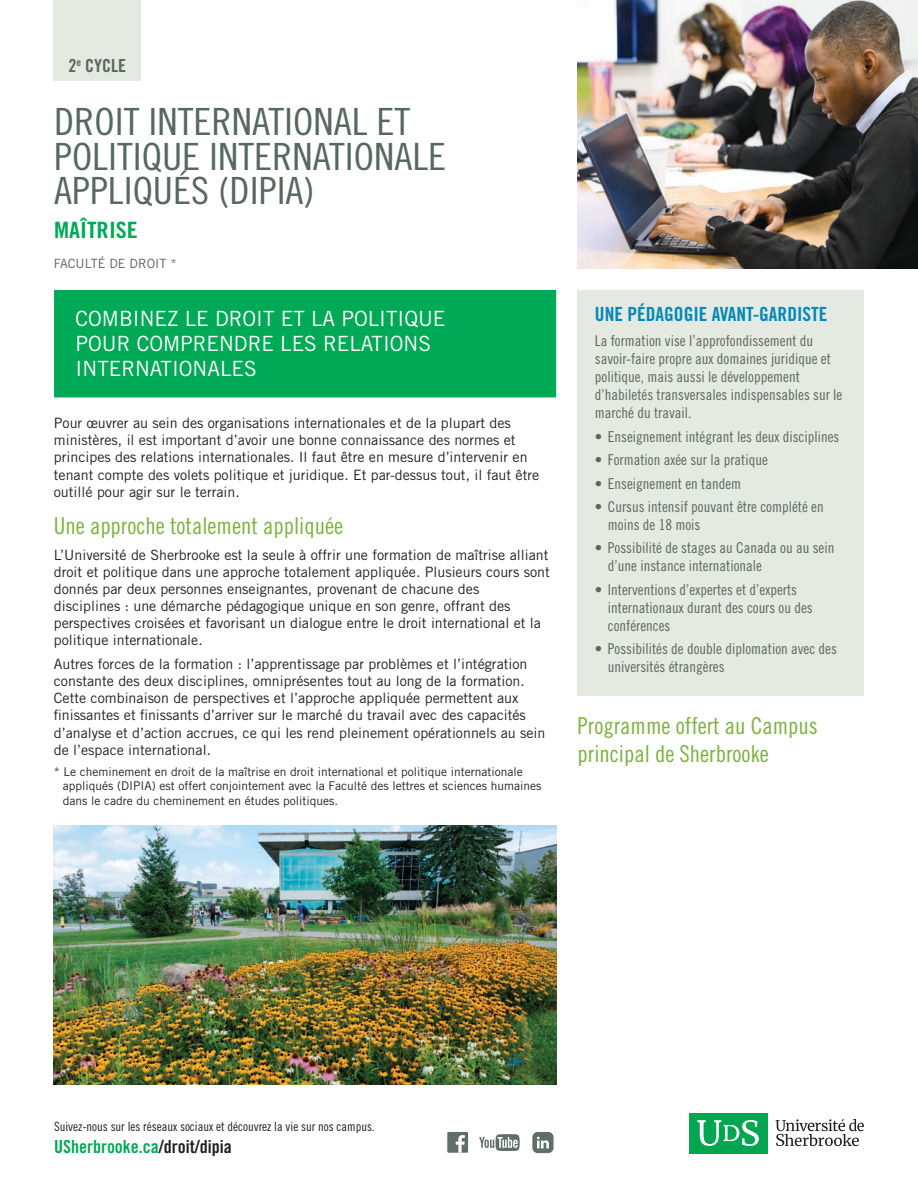
<style>
.page{position:relative;width:918px;height:1188px;background:#fff}
.page>*{position:absolute;margin:0;border:0;box-sizing:border-box;transform-origin:0 0}
.t1{font:37.5px/34.5px "Trade Gothic LT Std Cn 18";color:#57685f;scale:1.08 1}
.t2{font:23.25px/27.9px "Trade Gothic LT Std Cn 18";color:#7bb23e}
.t3{font:22.5px "Trade Gothic LT Std Bd Cn 20";color:#00a955;scale:1.1 1}
.t4{font:21px/25.2px "Trade Gothic LT Std";color:#fff}
.t5{font:19.5px "Trade Gothic LT Std Bd Cn 20";color:#0089b9}
.t6{font:18px "Trade Gothic LT Std Bd Cn 20";color:#00a955}
.t7{font:18px "Trade Gothic LT Std Bd Cn 20";color:#57685f}
.t8{font:15px/18px "Trade Gothic LT Std Cn 18";color:#57685f}
.t9{font:14.25px/17.1px "Trade Gothic LT Std";color:#231f20}
.t10{font:12.75px "Trade Gothic LT Std Cn 18";color:#231f20}
.t11{font:12.75px "Trade Gothic LT Std";color:#5f6062}
.t12{font:12px/14.4px "Trade Gothic LT Std";color:#231f20}
.s1{color:#231f20}
</style>
<div class="page">
<svg style="left:479px;top:1134px;width:41px;height:17px"></svg>
<div style="left:447px;top:1132px;width:21px;height:21px;background:#5f6e66"></div>
<svg style="left:456px;top:1135px;width:9px;height:18px"></svg>
<div style="left:532px;top:1132px;width:22px;height:21px;background:#5f6e66;border-radius:5px"></div>
<svg style="left:537px;top:1137px;width:12px;height:11px"></svg>
<div style="left:54px;top:0;width:87px;height:80px;background:#e4e9e2"></div>
<img style="left:578px;top:0;width:340px;height:268px">
<img style="left:54px;top:826px;width:502px;height:259px">
<div style="left:54px;top:290px;width:502px;height:107px;background:#00a955"></div>
<div style="left:578px;top:290px;width:286px;height:406px;background:#e4e9e2"></div>
<svg style="left:776px;top:1119px;width:88px;height:27px"></svg>
<div style="left:689px;top:1113px;width:78px;height:40px;background:#00a650"></div>
<svg style="left:697px;top:1120px;width:62px;height:26px"></svg>
<p class="t7" style="left:69px;top:55px;width:59px">2<sup>e</sup> CYCLE</p>
<h1 class="t1" style="left:54px;top:104px;width:365px">DROIT INTERNATIONAL ET<br>POLITIQUE INTERNATIONALE<br>APPLIQUÉS (DIPIA)</h1>
<h3 class="t3" style="left:54px;top:216px;width:78px">MAÎTRISE</h3>
<p class="t11" style="left:54px;top:256px;width:124px">FACULTÉ DE DROIT *</p>
<h3 class="t4" style="left:76px;top:306px;width:371px">COMBINEZ LE DROIT ET LA POLITIQUE<br>POUR COMPRENDRE LES RELATIONS<br>INTERNATIONALES</h3>
<p class="t9" style="left:54px;top:414px;width:487px">Pour œuvrer au sein des organisations internationales et de la plupart des ministères, il est important d’avoir une bonne connaissance des normes et principes des relations internationales. Il faut être en mesure d’intervenir en tenant compte des volets politique et juridique. Et par-dessus tout, il faut être outillé pour agir sur le terrain.</p>
<h2 class="t2" style="left:54px;top:512px;width:291px">Une approche totalement appliquée</h2>
<p class="t9" style="left:54px;top:546px;width:497px">L’Université de Sherbrooke est la seule à offrir une formation de maîtrise alliant droit et politique dans une approche totalement appliquée. Plusieurs cours sont donnés par deux personnes enseignantes, provenant de chacune des<br>disciplines : une démarche pédagogique unique en son genre, offrant des perspectives croisées et favorisant un dialogue entre le droit international et la politique internationale.</p>
<p class="t9" style="left:54px;top:655px;width:493px">Autres forces de la formation : l’apprentissage par problèmes et l’intégration constante des deux disciplines, omniprésentes tout au long de la formation.<br>Cette combinaison de perspectives et l’approche appliquée permettent aux finissantes et finissants d’arriver sur le marché du travail avec des capacités d’analyse et d’action accrues, ce qui les rend pleinement opérationnels au sein de l’espace international.</p>
<p class="t12" style="left:63px;top:764px;width:480px;text-indent:-9px">* Le cheminement en droit de la maîtrise en droit international et politique internationale appliqués (DIPIA) est offert conjointement avec la Faculté des lettres et sciences humaines dans le cadre du cheminement en études politiques.</p>
<h3 class="t5" style="left:595px;top:303px;width:234px">UNE PÉDAGOGIE AVANT-GARDISTE</h3>
<p class="t8" style="left:595px;top:332px;width:249px">La formation vise l’approfondissement du savoir-faire propre aux domaines juridique et politique, mais aussi le développement d’habiletés transversales indispensables sur le marché du travail.</p>
<p class="t8" style="left:595px;top:427px;width:246px">• Enseignement intégrant les deux disciplines</p>
<p class="t8" style="left:595px;top:451px;width:174px">• Formation axée sur la pratique</p>
<p class="t8" style="left:595px;top:474px;width:148px">• Enseignement en tandem</p>
<p class="t8" style="left:608px;top:497px;width:217px;text-indent:-13px">• Cursus intensif pouvant être complété en moins de 18 mois</p>
<p class="t8" style="left:608px;top:539px;width:228px;text-indent:-13px">• Possibilité de stages au Canada ou au sein d’une instance internationale</p>
<p class="t8" style="left:608px;top:580px;width:206px;text-indent:-13px">• Interventions d’expertes et d’experts internationaux durant des cours ou des conférences</p>
<p class="t8" style="left:608px;top:640px;width:231px;text-indent:-13px">• Possibilités de double diplomation avec des universités étrangères</p>
<h2 class="t2" style="left:578px;top:712px;width:242px">Programme offert au Campus principal de Sherbrooke</h2>
<p class="t10" style="left:54px;top:1119px;width:322px">Suivez-nous sur les réseaux sociaux et découvrez la vie sur nos campus.</p>
<p class="t6" style="left:54px;top:1136px;width:179px">USherbrooke.ca<span class="s1">/droit/dipia</span></p>
</div>
